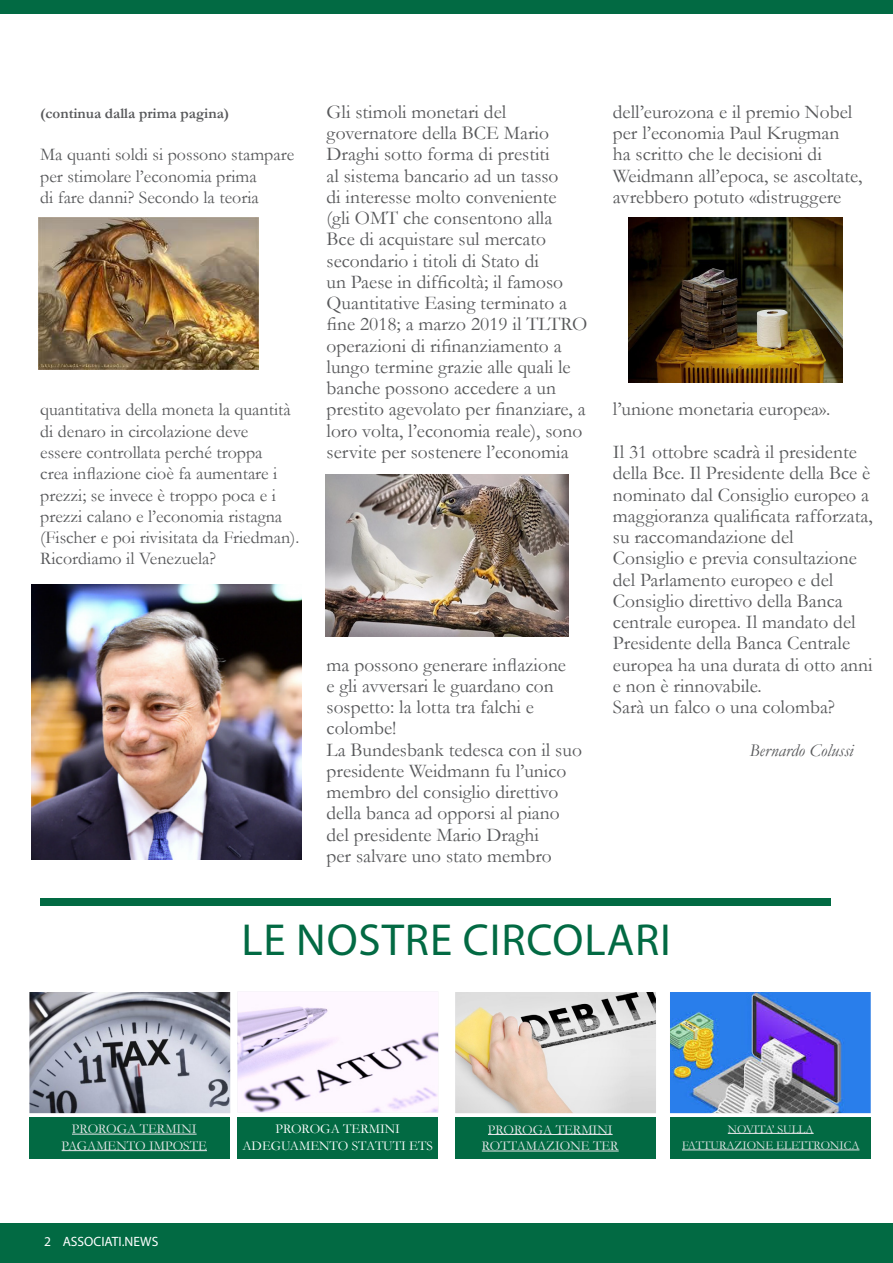
<style>
.page{position:relative;width:893px;height:1263px;background:#fff}
.page>*{position:absolute;margin:0;border:0;box-sizing:border-box;transform-origin:0 0}
.Paragraph_Style{font:45px "Myriad Pro";letter-spacing:.02em;color:#026a43}
.Paragraph_Style-2{font:19.5px/21.3px "Garamond";color:#57585a}
.Paragraph_Style-3{font:18px/21.3px "Garamond";color:#57585a}
.Paragraph_Style-4{font:italic 18px "Garamond";color:#57585a}
.Paragraph_Style-5{font:700 15px "Garamond";color:#57585a}
.Paragraph_Style-6{font:13.5px "Garamond";color:#e6e7e9}
.Paragraph_Style-7{font:13.5px "Garamond";color:#fff}
.t1{font:13.5px "Myriad Pro";color:#fff}
.Paragraph_Style-8{font:12px/16.5px "Garamond";color:#e6e7e9;text-align:center}
</style>
<div class="page">
<div style="left:0;top:1223px;width:893px;height:40px;background:#026a43"></div>
<div style="left:0;top:0;width:893px;height:14px;background:#026a43"></div>
<img style="left:31px;top:585px;width:270px;height:274px">
<div style="left:40px;top:898px;width:791px;height:8px;background:#026a43"></div>
<img style="left:237px;top:991px;width:201px;height:121px">
<img style="left:29px;top:992px;width:201px;height:121px">
<div style="left:29px;top:1117px;width:201px;height:42px;background:#026a43"></div>
<div style="left:237px;top:1117px;width:201px;height:42px;background:#026a43"></div>
<hr style="left:72px;top:1134px;width:125px;height:1px;background:#e6e7e9">
<hr style="left:62px;top:1150px;width:145px;height:1px;background:#e6e7e9">
<img style="left:38px;top:218px;width:220px;height:151px">
<img style="left:629px;top:218px;width:214px;height:165px">
<img style="left:325px;top:474px;width:243px;height:163px">
<img style="left:455px;top:992px;width:201px;height:121px">
<div style="left:455px;top:1117px;width:201px;height:42px;background:#026a43"></div>
<hr style="left:488px;top:1134px;width:125px;height:1px;background:#e6e7e9">
<hr style="left:482px;top:1151px;width:137px;height:1px;background:#e6e7e9">
<img style="left:670px;top:992px;width:201px;height:121px">
<div style="left:670px;top:1117px;width:201px;height:42px;background:#026a43"></div>
<hr style="left:728px;top:1133px;width:86px;height:1px;background:#e6e7e9">
<hr style="left:682px;top:1149px;width:177px;height:1px;background:#e6e7e9">
<p class="Paragraph_Style-5" style="left:40px;top:103px;width:191px">(continua dalla prima pagina)</p>
<p class="Paragraph_Style-3" style="left:40px;top:144px;width:256px">Ma quanti soldi si possono stampare per stimolare l’economia prima<br>di fare danni? Secondo la teoria</p>
<p class="Paragraph_Style-3" style="left:40px;top:399px;width:261px">quantitativa della moneta la quantità di denaro in circolazione deve<br>essere controllata perché troppa<br>crea inflazione cioè fa aumentare i prezzi; se invece è troppo poca e i prezzi calano e l’economia ristagna (Fischer e poi rivisitata da Friedman).<br>Ricordiamo il Venezuela?</p>
<p class="Paragraph_Style-2" style="left:327px;top:101px;width:262px">Gli stimoli monetari del governatore della BCE Mario<br>Draghi sotto forma di prestiti<br>al sistema bancario ad un tasso<br>di interesse molto conveniente<br>(gli OMT che consentono alla<br>Bce di acquistare sul mercato secondario i titoli di Stato di<br>un Paese in difficoltà; il famoso<br>Quantitative Easing terminato a fine 2018; a marzo 2019 il TLTRO operazioni di rifinanziamento a lungo termine grazie alle quali le banche possono accedere a un prestito agevolato per finanziare, a loro volta, l’economia reale), sono servite per sostenere l’economia</p>
<p class="Paragraph_Style-2" style="left:327px;top:653px;width:241px">ma possono generare inflazione e gli avversari le guardano con sospetto: la lotta tra falchi e colombe!</p>
<p class="Paragraph_Style-2" style="left:327px;top:738px;width:257px">La Bundesbank tedesca con il suo presidente Weidmann fu l’unico membro del consiglio direttivo della banca ad opporsi al piano del presidente Mario Draghi<br>per salvare uno stato membro</p>
<p class="Paragraph_Style-2" style="left:613px;top:101px;width:251px">dell’eurozona e il premio Nobel per l’economia Paul Krugman<br>ha scritto che le decisioni di<br>Weidmann all’epoca, se ascoltate, avrebbero potuto «distruggere</p>
<p class="Paragraph_Style-2" style="left:613px;top:398px;width:219px">l’unione monetaria europea».</p>
<p class="Paragraph_Style-2" style="left:613px;top:441px;width:261px">Il 31 ottobre scadrà il presidente della Bce. Il Presidente della Bce è nominato dal Consiglio europeo a maggioranza qualificata rafforzata, su raccomandazione del<br>Consiglio e previa consultazione del Parlamento europeo e del<br>Consiglio direttivo della Banca centrale europea. Il mandato del<br>Presidente della Banca Centrale europea ha una durata di otto anni e non è rinnovabile.</p>
<p class="Paragraph_Style-2" style="left:613px;top:696px;width:224px">Sarà un falco o una colomba?</p>
<p class="Paragraph_Style-4" style="left:749px;top:738px;width:105px">Bernardo Colussi</p>
<p class="Paragraph_Style" style="left:241px;top:912px;width:431px">LE NOSTRE CIRCOLARI</p>
<p class="Paragraph_Style-6" style="left:72px;top:1120px;width:126px">PROROGA TERMINI</p>
<p class="Paragraph_Style-6" style="left:62px;top:1136px;width:147px">PAGAMENTO IMPOSTE</p>
<p class="t1" style="left:44px;top:1233px;width:8px">2</p>
<p class="t1" style="left:63px;top:1233px;width:97px">ASSOCIATI.NEWS</p>
<p class="Paragraph_Style-7" style="left:275px;top:1120px;width:126px">PROROGA TERMINI</p>
<p class="Paragraph_Style-7" style="left:242px;top:1136px;width:192px">ADEGUAMENTO STATUTI ETS</p>
<p class="Paragraph_Style-6" style="left:488px;top:1120px;width:126px">PROROGA TERMINI</p>
<p class="Paragraph_Style-6" style="left:482px;top:1137px;width:138px">ROTTAMAZIONE TER</p>
<p class="Paragraph_Style-8" style="left:682px;top:1120px;width:179px">NOVITA’ SULLA<br>FATTURAZIONE ELETTRONICA</p>
</div>
